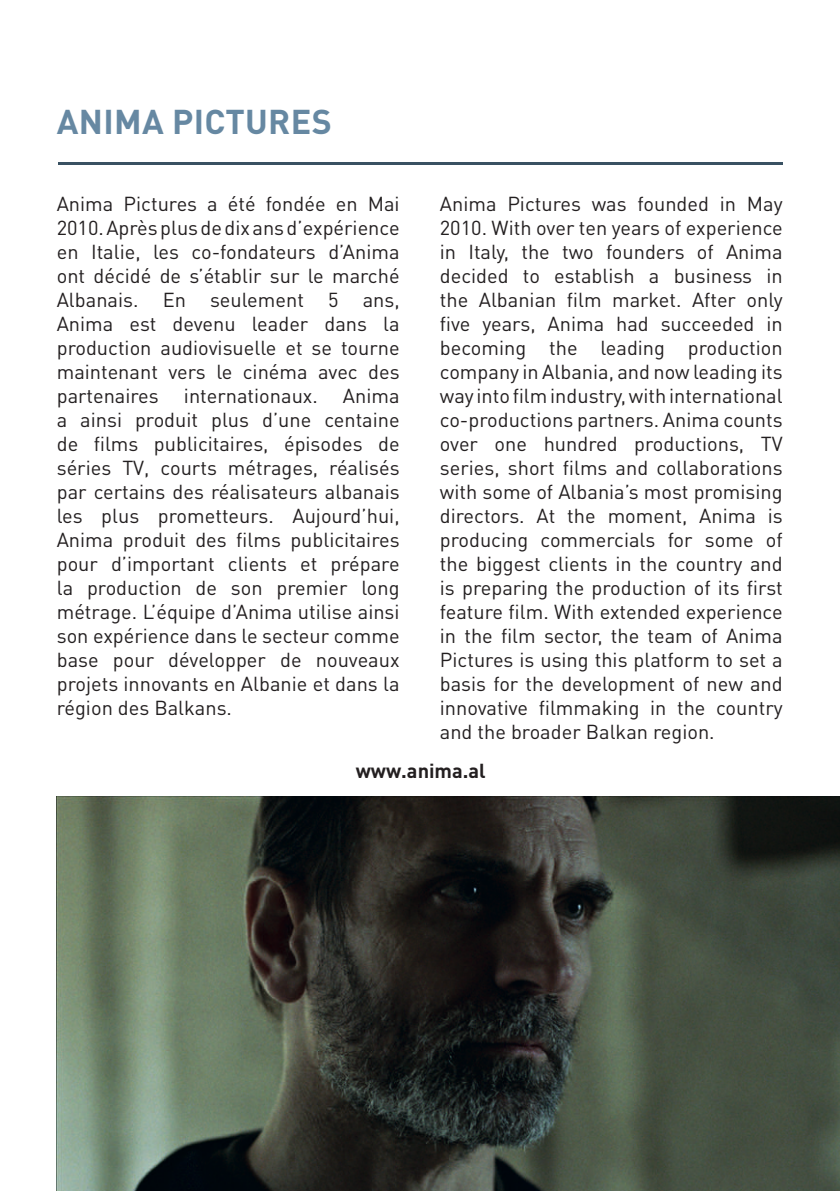
<style>
.page{position:relative;width:840px;height:1191px;background:#fff}
.page>*{position:absolute;margin:0;border:0;box-sizing:border-box;transform-origin:0 0}
.t1{font:700 34px "DIN Pro";letter-spacing:.01em;color:#6688a2}
.t2{font:20px/24px "DIN Pro";color:#231f20;text-align:justify}
.t3{font:700 20px "DIN Pro";color:#231f20}
</style>
<div class="page">
<hr style="left:58px;top:163px;width:724px;height:2px;background:#395162">
<img style="left:57px;top:797px;width:782px;height:394px">
<h1 class="t1" style="left:57px;top:98px;width:276px">ANIMA PICTURES</h1>
<p class="t2" style="left:57px;top:191px;width:344px">Anima Pictures a été fondée en Mai 2010. Après plus de dix ans d’expérience en Italie, les co-fondateurs d’Anima ont décidé de s’établir sur le marché Albanais. En seulement 5 ans, Anima est devenu leader dans la production audiovisuelle et se tourne maintenant vers le cinéma avec des partenaires</p>
<p class="t2" style="left:57px;top:383px;width:344px;text-indent:286px">Anima a ainsi produit plus d’une centaine de films publicitaires, épisodes de séries TV, courts métrages, réalisés par certains des réalisateurs albanais les plus prometteurs. Aujourd’hui, Anima produit des films publicitaires pour d’important clients et prépare la production de son premier long métrage. L’équipe d’Anima utilise ainsi son expérience dans le secteur comme base pour développer de nouveaux projets innovants en Albanie et dans la région des Balkans.</p>
<p class="t2" style="left:184px;top:383px;width:135px">internationaux.</p>
<p class="t2" style="left:439px;top:191px;width:344px">Anima Pictures was founded in May 2010. With over ten years of experience in Italy, the two founders of Anima decided to establish a business in the Albanian film market. After only five years, Anima had succeeded in becoming the leading production company in Albania, and now leading its way into film industry, with international co-productions partners. Anima counts over one hundred productions, TV series, short films and collaborations with some of Albania’s most promising directors. At the moment, Anima is producing commercials for some of the biggest clients in the country and is preparing the production of its first feature film. With extended experience in the film sector, the team of Anima Pictures is using this platform to set a basis for the development of new and innovative filmmaking in the country and the broader Balkan region.</p>
<p class="t3" style="left:355px;top:757px;width:131px">www.anima.al</p>
</div>
